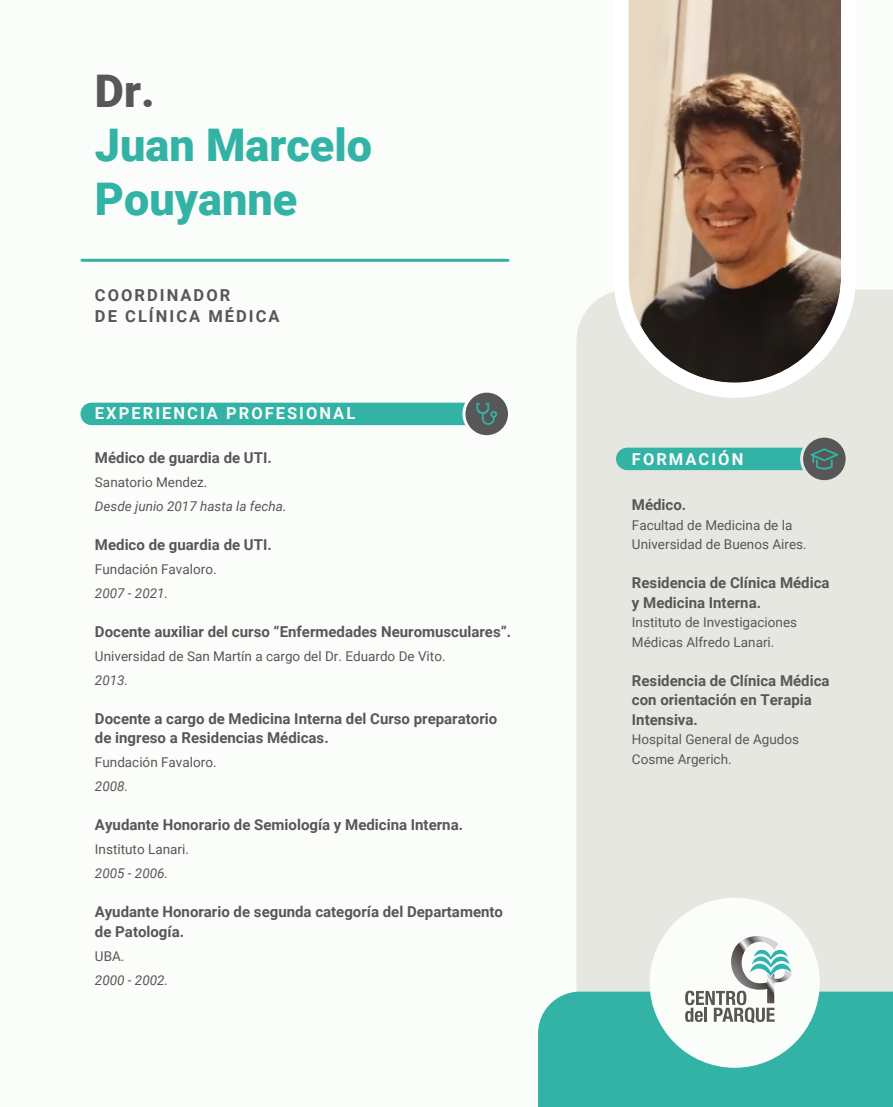
<style>
.page{position:relative;width:893px;height:1107px;background:#fbfdfa}
.page>*{position:absolute;margin:0;border:0;box-sizing:border-box;transform-origin:0 0}
.t1{font:900 45px/54px "Roboto";color:#33b3a5}
.t2{font:900 45px "Roboto";color:#585757}
.t3{font:700 16.5px "Roboto";letter-spacing:.125em;color:#fbfdfa}
.t4{font:700 16.5px/21px "Roboto";letter-spacing:.125em;color:#585757}
.t5{font:700 15px/19.5px "Roboto";color:#585757}
.t6{font:13.5px/19.5px "Roboto";color:#585757}
.t7{font:italic 13.5px "Roboto";color:#585757}
</style>
<div class="page">
<div style="left:80px;top:403px;width:417px;height:22px;background:#33b3a5;border-radius:11px"></div>
<div style="left:576px;top:290px;width:317px;height:702px;background:#e6e7e0"></div>
<hr style="left:82px;top:259px;width:426px;height:3px;background:#33b3a5">
<div style="left:616px;top:448px;width:230px;height:22px;background:#33b3a5;border-radius:11px"></div>
<div style="left:538px;top:992px;width:355px;height:115px;background:#33b3a5"></div>
<div style="left:650px;top:898px;width:170px;height:170px;background:#fbfdfa;border-radius:50%"></div>
<svg style="left:685px;top:936px;width:107px;height:87px"></svg>
<svg style="left:800px;top:435px;width:49px;height:48px;background:#8b9692"></svg>
<svg style="left:462px;top:392px;width:46px;height:44px"></svg>
<svg style="left:613px;top:0;width:243px;height:398px;background:#a08b7c"></svg>
<h1 class="t2" style="left:95px;top:59px;width:61px">Dr.</h1>
<h1 class="t1" style="left:95px;top:116px;width:279px">Juan Marcelo<br>Pouyanne</h1>
<p class="t4" style="left:95px;top:284px;width:186px">COORDINADOR<br>DE CLÍNICA MÉDICA</p>
<p class="t3" style="left:95px;top:401px;width:262px">EXPERIENCIA PROFESIONAL</p>
<p class="t5" style="left:95px;top:447px;width:178px">Médico de guardia de UTI.</p>
<p class="t6" style="left:95px;top:472px;width:114px">Sanatorio Mendez.</p>
<p class="t7" style="left:95px;top:496px;width:193px">Desde junio 2017 hasta la fecha.</p>
<p class="t5" style="left:95px;top:534px;width:178px">Medico de guardia de UTI.</p>
<p class="t6" style="left:95px;top:559px;width:123px">Fundación Favaloro.</p>
<p class="t7" style="left:95px;top:583px;width:75px">2007 - 2021.</p>
<p class="t5" style="left:95px;top:621px;width:418px">Docente auxiliar del curso “Enfermedades Neuromusculares”.</p>
<p class="t6" style="left:95px;top:646px;width:352px">Universidad de San Martín a cargo del Dr. Eduardo De Vito.</p>
<p class="t7" style="left:95px;top:670px;width:35px">2013.</p>
<p class="t5" style="left:95px;top:708px;width:404px">Docente a cargo de Medicina Interna del Curso preparatorio de ingreso a Residencias Médicas.</p>
<p class="t6" style="left:95px;top:752px;width:123px">Fundación Favaloro.</p>
<p class="t7" style="left:95px;top:777px;width:35px">2008.</p>
<p class="t5" style="left:95px;top:815px;width:370px">Ayudante Honorario de Semiología y Medicina Interna.</p>
<p class="t6" style="left:95px;top:839px;width:95px">Instituto Lanari.</p>
<p class="t7" style="left:95px;top:864px;width:75px">2005 - 2006.</p>
<p class="t5" style="left:95px;top:902px;width:410px">Ayudante Honorario de segunda categoría del Departamento de Patología.</p>
<p class="t6" style="left:95px;top:946px;width:31px">UBA.</p>
<p class="t7" style="left:95px;top:970px;width:75px">2000 - 2002.</p>
<p class="t3" style="left:632px;top:447px;width:113px">FORMACIÓN</p>
<p class="t5" style="left:632px;top:495px;width:56px">Médico.</p>
<p class="t6" style="left:632px;top:515px;width:176px">Facultad de Medicina de la<br>Universidad de Buenos Aires.</p>
<p class="t5" style="left:632px;top:573px;width:199px">Residencia de Clínica Médica y Medicina Interna.</p>
<p class="t6" style="left:632px;top:612px;width:167px">Instituto de Investigaciones<br>Médicas Alfredo Lanari.</p>
<p class="t5" style="left:632px;top:670px;width:199px">Residencia de Clínica Médica con orientación en Terapia<br>Intensiva.</p>
<p class="t6" style="left:632px;top:729px;width:169px">Hospital General de Agudos<br>Cosme Argerich.</p>
</div>
